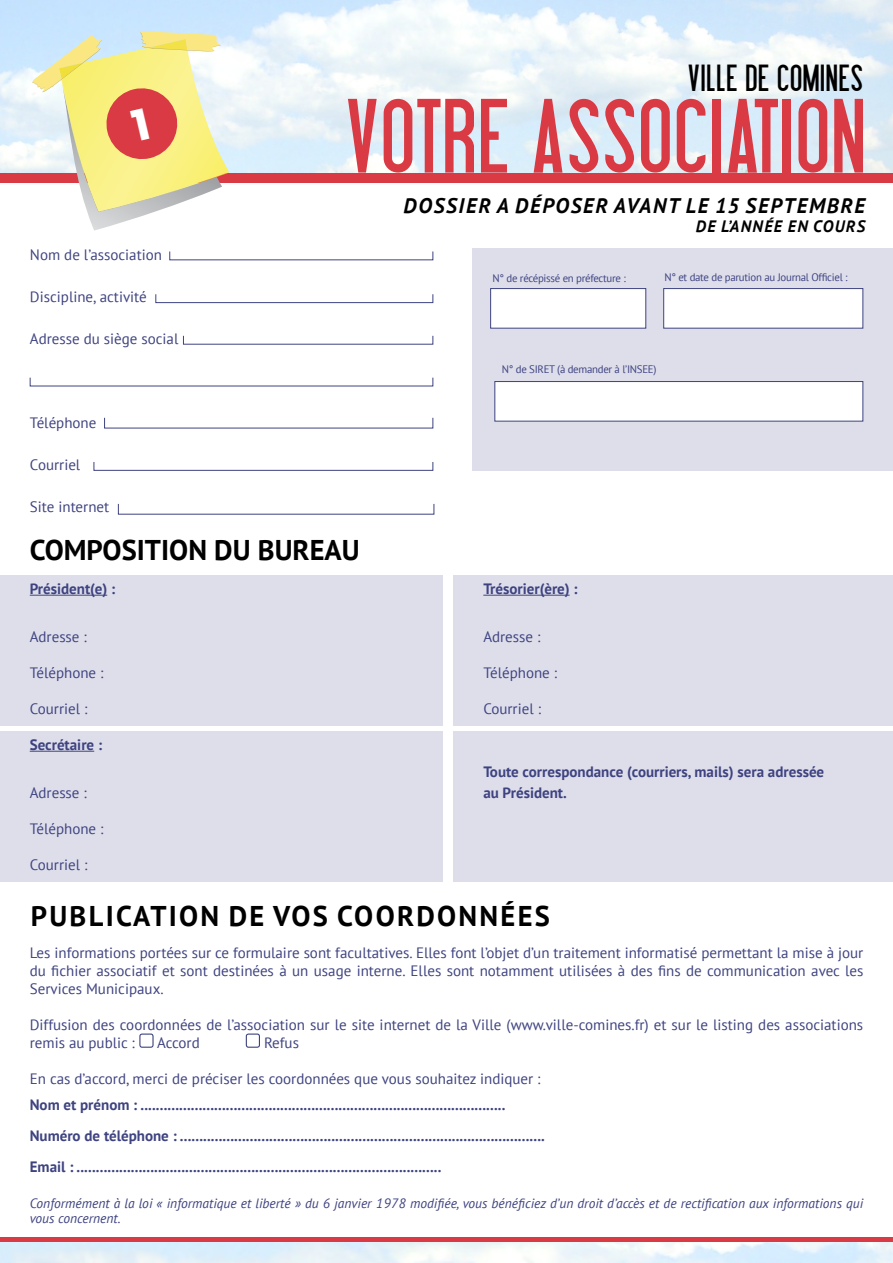
<style>
.page{position:relative;width:893px;height:1263px;background:#fff}
.page>*{position:absolute;margin:0;border:0;box-sizing:border-box;transform-origin:0 0}
.t1{font:102.6px "Libel Suit";color:#da3a43}
.t2{font:36.75px "Libel Suit";color:#000}
.t3{font:700 28.5px "PT Sans";letter-spacing:.08em;color:#000}
.t4{font:700 28.5px "PT Sans";color:#000}
.t5{font:italic 700 21.15px "PT Sans";letter-spacing:.08em;color:#000}
.t6{font:italic 700 16.5px "PT Sans";color:#000}
.t7{font:15px/18px "PT Sans";color:#3e4380;text-align:justify}
.t8{font:700 15px/30.8px "PT Sans";color:#3e4380}
.t9{font:italic 13.5px/15px "PT Sans";color:#3e4380}
.t10{font:10.8px "PT Sans";letter-spacing:-.025em;color:#3e4380}
</style>
<div class="page">
<div style="left:0;top:575px;width:442px;height:151px;background:#dedeeb"></div>
<div style="left:0;top:731px;width:442px;height:151px;background:#dedeeb"></div>
<div style="left:454px;top:575px;width:439px;height:151px;background:#dedeeb"></div>
<div style="left:454px;top:731px;width:439px;height:151px;background:#dedeeb"></div>
<hr style="left:30px;top:595px;width:77px;height:1px;background:#3e4380">
<hr style="left:30px;top:751px;width:64px;height:1px;background:#3e4380">
<hr style="left:483px;top:595px;width:87px;height:1px;background:#3e4380">
<div style="left:472px;top:249px;width:421px;height:222px;background:#dedeeb"></div>
<div style="left:494px;top:381px;width:369px;height:40px;background:#fff;border:1px solid #3e4380"></div>
<div style="left:490px;top:288px;width:156px;height:40px;background:#fff;border:1px solid #3e4380"></div>
<div style="left:663px;top:288px;width:200px;height:40px;background:#fff;border:1px solid #3e4380"></div>
<div style="left:139px;top:1033px;width:15px;height:15px;border:1px solid #3e4380;border-radius:2px"></div>
<div style="left:246px;top:1033px;width:14px;height:15px;border:1px solid #3e4380;border-radius:2px"></div>
<div style="left:0;top:173px;width:893px;height:10px;background:#da3a43"></div>
<div style="left:94px;top:462px;width:339px;height:9px;border:1px solid #3e4380"></div>
<div style="left:183px;top:335px;width:250px;height:10px;border:1px solid #3e4380"></div>
<div style="left:155px;top:294px;width:278px;height:9px;border:1px solid #3e4380"></div>
<div style="left:0;top:1237px;width:893px;height:5px;background:#da3a43"></div>
<svg style="left:31px;top:31px;width:198px;height:200px"></svg>
<h2 class="t2" style="left:688px;top:60px;width:177px">VILLE DE COMINES</h2>
<h1 class="t1" style="left:344px;top:85px;width:524px">VOTRE ASSOCIATION</h1>
<p class="t7" style="left:30px;top:246px;width:134px">Nom de l’association</p>
<p class="t7" style="left:30px;top:288px;width:118px">Discipline, activité</p>
<p class="t7" style="left:30px;top:330px;width:150px">Adresse du siège social</p>
<p class="t7" style="left:30px;top:414px;width:68px">Téléphone</p>
<p class="t7" style="left:30px;top:456px;width:52px">Courriel</p>
<p class="t7" style="left:30px;top:498px;width:81px">Site internet</p>
<h3 class="t4" style="left:30px;top:531px;width:331px">COMPOSITION DU BUREAU</h3>
<p class="t8" style="left:30px;top:573px;width:87px">Président(e) :</p>
<p class="t7" style="left:30px;top:627px;width:59px">Adresse :</p>
<p class="t7" style="left:30px;top:663px;width:76px">Téléphone :</p>
<p class="t7" style="left:30px;top:699px;width:60px">Courriel :</p>
<p class="t8" style="left:30px;top:729px;width:74px">Secrétaire :</p>
<p class="t7" style="left:30px;top:783px;width:59px">Adresse :</p>
<p class="t7" style="left:30px;top:819px;width:76px">Téléphone :</p>
<p class="t7" style="left:30px;top:855px;width:60px">Courriel :</p>
<h3 class="t5" style="left:404px;top:191px;width:356px">DOSSIER A DÉPOSER AVANT LE 15 SEPTE</h3>
<h3 class="t5" style="left:809px;top:191px;width:46px">MBRE</h3>
<p class="t6" style="left:696px;top:216px;width:46px">DE L’ANNÉE</p>
<p class="t6" style="left:788px;top:216px;width:70px">EN COURS</p>
<p class="t10" style="left:492px;top:271px;width:135px">N° de récépissé en préfecture :</p>
<p class="t10" style="left:664px;top:270px;width:185px">N° et date de parution au Journal Officiel :</p>
<p class="t10" style="left:502px;top:363px;width:156px">N° de SIRET (à demander à l’INSEE)</p>
<p class="t8" style="left:483px;top:573px;width:96px">Trésorier(ère) :</p>
<p class="t7" style="left:483px;top:627px;width:59px">Adresse :</p>
<p class="t7" style="left:483px;top:663px;width:76px">Téléphone :</p>
<p class="t7" style="left:483px;top:699px;width:60px">Courriel :</p>
<p class="t8" style="left:483px;top:761px;width:342px;line-height:21px">Toute correspondance (courriers, mails) sera adressée au Président.</p>
<h3 class="t3" style="left:31px;top:897px;width:327px">PUBLICATION de vos coordonn</h3>
<h3 class="t4" style="left:501px;top:897px;width:33px">ées</h3>
<p class="t7" style="left:30px;top:943px;width:835px">Les informations portées sur ce formulaire sont facultatives. Elles font l’objet d’un traitement informatisé permettant la mise à jour du fichier associatif et sont destinées à un usage interne. Elles sont notamment utilisées à des fins de communication avec les Services Municipaux.</p>
<p class="t7" style="left:30px;top:1015px;width:835px">Diffusion des coordonnées de l’association sur le site internet de la Ville (www.ville-comines.fr) et sur le listing des associations remis au public :</p>
<p class="t7" style="left:157px;top:1033px;width:44px">Accord</p>
<p class="t7" style="left:264px;top:1033px;width:37px">Refus</p>
<p class="t7" style="left:30px;top:1069px;width:513px">En cas d’accord, merci de préciser les coordonnées que vous souhaitez indiquer :</p>
<p class="t8" style="left:30px;top:1089px;width:517px">Nom et prénom : ..............................................................................................<br>Numéro de téléphone : ..............................................................................................<br>Email : ..............................................................................................</p>
<p class="t9" style="left:30px;top:1195px;width:835px">Conformément à la loi « informatique et liberté » du 6 janvier 1978 modifiée, vous bénéficiez d’un droit d’accès et de rectification aux informations qui vous concernent.</p>
</div>
